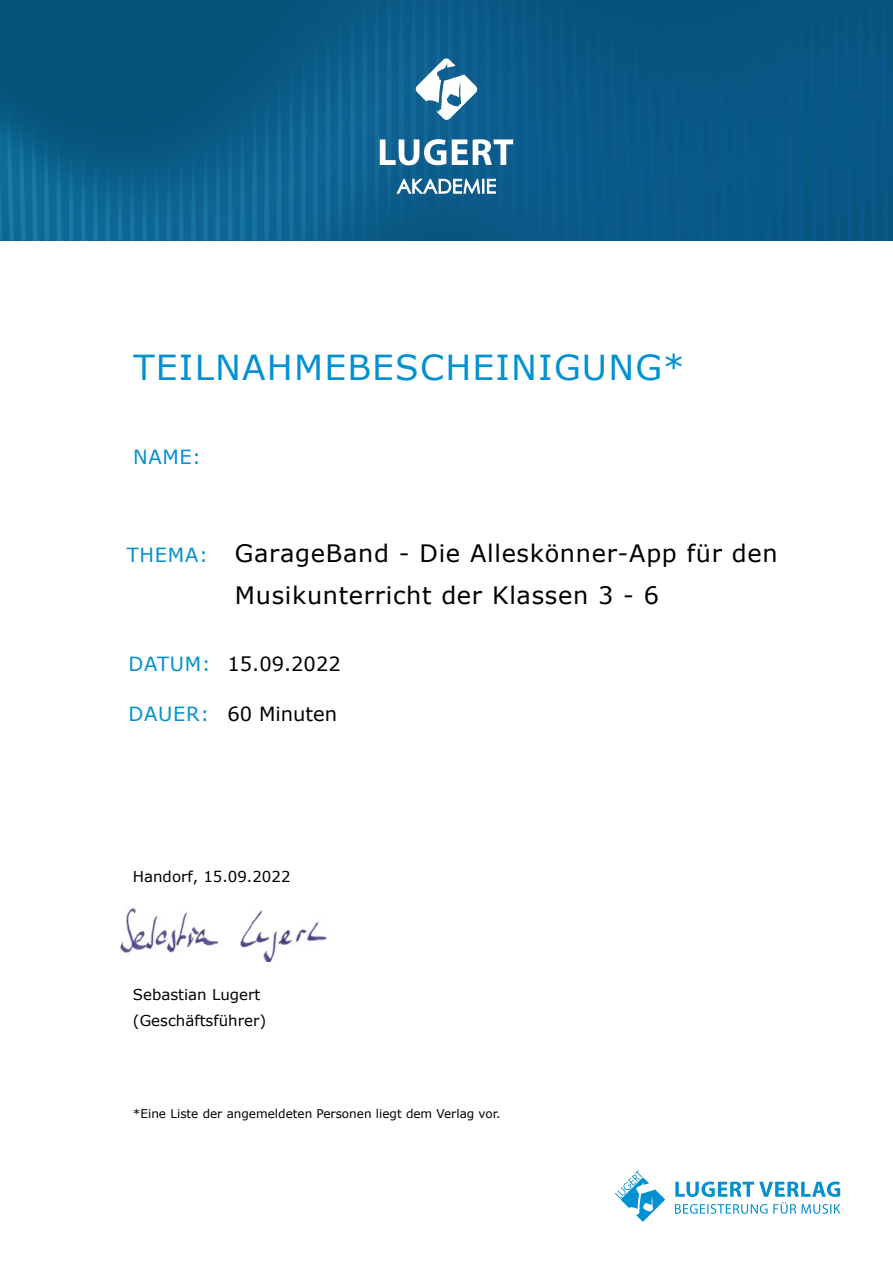
<style>
.page{position:relative;width:893px;height:1263px;background:#fff}
.page>*{position:absolute;margin:0;border:0;box-sizing:border-box;transform-origin:0 0}
.t1{font:34.5px "Verdana";letter-spacing:.035em;color:#0091d1}
.t2{font:24px/41.5px "Verdana";letter-spacing:.03em;color:#000;text-align:center}
.t3{font:19.5px "Verdana";color:#000}
.t4{font:19.5px "Verdana";color:#0091d1}
.t5{font:15px/25.5px "Verdana";color:#000}
.t6{font:12px "Verdana";color:#000}
.s1{font-size:19.5px;color:#0091d1}
.s2{color:#0091d1}
</style>
<div class="page">
<svg style="left:0;top:0;width:893px;height:240px;background:#095984"></svg>
<img style="left:0;top:48px;width:3px;height:192px">
<img style="left:7px;top:53px;width:8px;height:187px">
<img style="left:20px;top:59px;width:7px;height:181px">
<img style="left:32px;top:65px;width:6px;height:175px">
<img style="left:44px;top:70px;width:6px;height:170px">
<img style="left:57px;top:76px;width:5px;height:164px">
<img style="left:69px;top:81px;width:5px;height:159px">
<img style="left:81px;top:86px;width:5px;height:154px">
<img style="left:93px;top:90px;width:5px;height:150px">
<img style="left:105px;top:93px;width:5px;height:147px">
<img style="left:118px;top:95px;width:4px;height:145px">
<img style="left:130px;top:96px;width:5px;height:144px">
<img style="left:142px;top:96px;width:5px;height:144px">
<img style="left:154px;top:94px;width:5px;height:146px">
<img style="left:167px;top:90px;width:4px;height:150px">
<img style="left:179px;top:85px;width:5px;height:155px">
<img style="left:191px;top:79px;width:5px;height:161px">
<img style="left:203px;top:71px;width:5px;height:169px">
<img style="left:215px;top:62px;width:5px;height:178px">
<img style="left:228px;top:52px;width:5px;height:188px">
<img style="left:240px;top:42px;width:5px;height:198px">
<img style="left:252px;top:31px;width:5px;height:209px">
<img style="left:264px;top:19px;width:5px;height:221px">
<img style="left:277px;top:7px;width:4px;height:233px">
<img style="left:289px;top:0;width:5px;height:240px">
<img style="left:301px;top:0;width:5px;height:240px">
<img style="left:313px;top:0;width:5px;height:240px">
<img style="left:326px;top:0;width:4px;height:240px">
<img style="left:338px;top:0;width:5px;height:240px">
<img style="left:350px;top:0;width:5px;height:240px">
<img style="left:362px;top:0;width:5px;height:240px">
<img style="left:374px;top:0;width:5px;height:240px">
<img style="left:387px;top:0;width:5px;height:240px">
<img style="left:399px;top:0;width:5px;height:240px">
<img style="left:411px;top:0;width:5px;height:240px">
<img style="left:423px;top:0;width:5px;height:240px">
<img style="left:436px;top:0;width:4px;height:240px">
<img style="left:448px;top:0;width:5px;height:240px">
<img style="left:460px;top:0;width:5px;height:240px">
<img style="left:473px;top:0;width:5px;height:240px">
<img style="left:485px;top:0;width:5px;height:240px">
<img style="left:498px;top:0;width:5px;height:240px">
<img style="left:510px;top:0;width:6px;height:240px">
<img style="left:523px;top:0;width:6px;height:240px">
<img style="left:535px;top:0;width:8px;height:240px">
<img style="left:547px;top:0;width:9px;height:240px">
<img style="left:560px;top:0;width:10px;height:240px">
<img style="left:572px;top:0;width:36px;height:240px">
<img style="left:608px;top:0;width:13px;height:240px">
<img style="left:621px;top:0;width:12px;height:240px">
<img style="left:633px;top:0;width:12px;height:240px">
<img style="left:645px;top:0;width:12px;height:240px">
<img style="left:657px;top:0;width:12px;height:240px">
<img style="left:669px;top:0;width:13px;height:240px">
<img style="left:682px;top:0;width:12px;height:240px">
<img style="left:694px;top:0;width:12px;height:240px">
<img style="left:706px;top:0;width:13px;height:240px">
<img style="left:719px;top:0;width:22px;height:240px">
<div style="left:743px;top:0;width:7px;height:240px;background:#095785"></div>
<img style="left:755px;top:0;width:4px;height:240px">
<img style="left:766px;top:0;width:4px;height:240px">
<img style="left:777px;top:0;width:4px;height:240px">
<img style="left:788px;top:0;width:5px;height:240px">
<img style="left:799px;top:0;width:5px;height:240px">
<img style="left:810px;top:0;width:6px;height:240px">
<img style="left:822px;top:0;width:6px;height:240px">
<div style="left:833px;top:0;width:7px;height:240px;background:#095787"></div>
<div style="left:845px;top:0;width:7px;height:240px;background:#095787"></div>
<img style="left:857px;top:0;width:7px;height:240px">
<img style="left:869px;top:0;width:7px;height:240px">
<img style="left:882px;top:0;width:6px;height:240px">
<svg style="left:380px;top:139px;width:133px;height:26px"></svg>
<svg style="left:415px;top:58px;width:63px;height:62px"></svg>
<svg style="left:397px;top:179px;width:99px;height:15px"></svg>
<svg style="left:615px;top:1170px;width:50px;height:52px"></svg>
<svg style="left:675px;top:1181px;width:166px;height:33px"></svg>
<img style="left:120px;top:908px;width:207px;height:53px">
<h1 class="t1" style="left:133px;top:344px;width:553px">TEILNAHMEBESCHEINIGUNG*</h1>
<p class="t4" style="left:133px;top:444px;width:69px">NAME:</p>
<p class="t2" style="left:127px;top:533px;width:652px"><span class="s1">THEMA:</span> GarageBand - Die Alleskönner-App für den<br>Musikunterricht der Klassen 3 - 6</p>
<p class="t3" style="left:128px;top:650px;width:214px"><span class="s2">DATUM:</span> 15.09.2022</p>
<p class="t3" style="left:128px;top:701px;width:210px"><span class="s2">DAUER:</span> 60 Minuten</p>
<p class="t5" style="left:133px;top:864px;width:159px">Handorf, 15.09.2022</p>
<p class="t5" style="left:133px;top:982px;width:135px">Sebastian Lugert (Geschäftsführer)</p>
<p class="t6" style="left:133px;top:1105px;width:369px">*Eine Liste der angemeldeten Personen liegt dem Verlag vor.</p>
</div>
